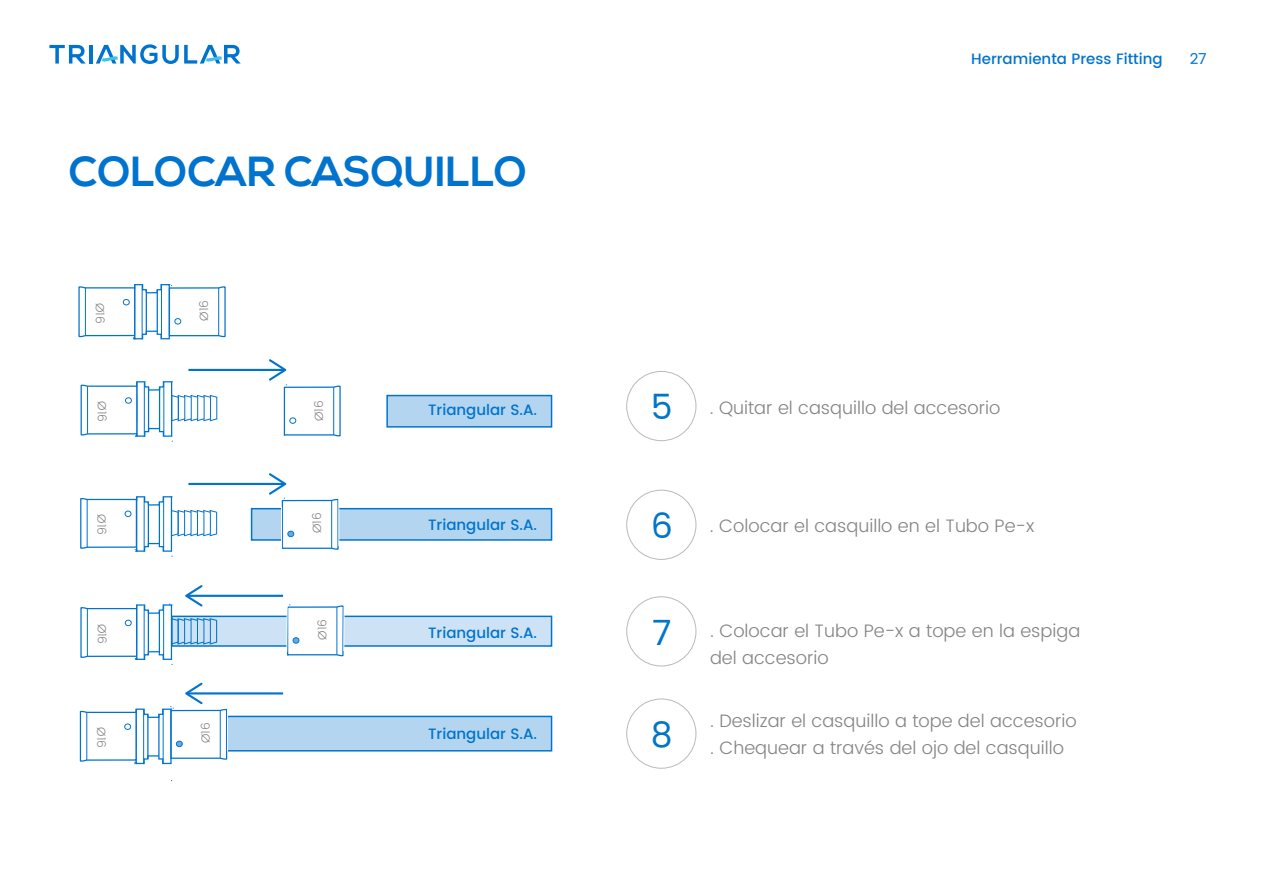
<style>
.page{position:relative;width:1263px;height:893px;background:#fff}
.page>*{position:absolute;margin:0;border:0;box-sizing:border-box;transform-origin:0 0}
.t1{font:700 42px "Nexa";color:#0073ce}
.t2{font:34.5px "Poppins";color:#0076c8}
.t3{font:300 18px/27px "Poppins";color:#848484}
.t4{font:500 15px "Poppins";color:#0073ce}
.t5{font:15px "Poppins";color:#0073ce}
.t6{font:300 12px "Poppins";color:#848484}
</style>
<div class="page">
<svg style="left:49px;top:45px;width:36px;height:19px"></svg>
<hr style="left:89px;top:45px;width:3px;height:19px;background:#0073ce">
<svg style="left:96px;top:44px;width:144px;height:20px"></svg>
<svg style="left:78px;top:284px;width:148px;height:56px"></svg>
<hr style="left:85px;top:288px;width:1px;height:48px;background:#0073ce">
<div style="left:252px;top:509px;width:299px;height:31px;background:#b3d5f0"></div>
<div style="left:251px;top:508px;width:301px;height:33px;border:1px solid #0073ce"></div>
<div style="left:172px;top:616px;width:379px;height:30px;background:#cde3f5"></div>
<div style="left:171px;top:616px;width:381px;height:31px;border:1px solid #0073ce"></div>
<svg style="left:286px;top:604px;width:58px;height:53px"></svg>
<hr style="left:337px;top:607px;width:1px;height:48px;background:#0073ce">
<div style="left:387px;top:396px;width:164px;height:31px;background:#b3d5f0"></div>
<div style="left:386px;top:395px;width:166px;height:33px;border:1px solid #0073ce"></div>
<hr style="left:287px;top:604px;width:1px;height:48px;background:#fff">
<hr style="left:344px;top:603px;width:1px;height:48px;background:#fff">
<div style="left:173px;top:716px;width:378px;height:35px;background:#b3d5f0"></div>
<div style="left:172px;top:716px;width:380px;height:35px;border:1px solid #0073ce"></div>
<hr style="left:339px;top:498px;width:1px;height:48px;background:#fff">
<svg style="left:80px;top:381px;width:138px;height:61px"></svg>
<svg style="left:80px;top:496px;width:137px;height:61px"></svg>
<hr style="left:87px;top:499px;width:1px;height:48px;background:#0073ce">
<hr style="left:188px;top:369px;width:96px;height:2px;background:#0073ce">
<svg style="left:269px;top:359px;width:72px;height:78px"></svg>
<hr style="left:188px;top:595px;width:95px;height:2px;background:#0073ce">
<svg style="left:80px;top:585px;width:138px;height:80px"></svg>
<hr style="left:188px;top:692px;width:95px;height:2px;background:#0073ce">
<svg style="left:79px;top:683px;width:149px;height:82px"></svg>
<hr style="left:188px;top:483px;width:96px;height:2px;background:#0073ce">
<svg style="left:269px;top:473px;width:70px;height:77px"></svg>
<div style="left:626px;top:371px;width:70px;height:70px;border:1px solid #bababa;border-radius:50%"></div>
<div style="left:626px;top:490px;width:70px;height:70px;border:1px solid #bababa;border-radius:50%"></div>
<div style="left:626px;top:597px;width:70px;height:69px;border:1px solid #bababa;border-radius:50%"></div>
<div style="left:626px;top:699px;width:70px;height:69px;border:1px solid #bababa;border-radius:50%"></div>
<h1 class="t1" style="left:69px;top:147px;width:460px">COLOCAR CASQUILLO</h1>
<p class="t6" style="left:109px;top:303px;width:22px;rotate:90deg">Ø16</p>
<p class="t6" style="left:195px;top:321px;width:22px;rotate:-90deg">Ø16</p>
<p class="t6" style="left:111px;top:401px;width:22px;rotate:90deg">Ø16</p>
<p class="t6" style="left:310px;top:421px;width:22px;rotate:-90deg">Ø16</p>
<p class="t4" style="left:428px;top:399px;width:110px">Triangular S.A.</p>
<p class="t6" style="left:110px;top:514px;width:22px;rotate:90deg">Ø16</p>
<p class="t6" style="left:308px;top:533px;width:22px;rotate:-90deg">Ø16</p>
<p class="t4" style="left:428px;top:514px;width:110px">Triangular S.A.</p>
<p class="t6" style="left:111px;top:624px;width:22px;rotate:90deg">Ø16</p>
<p class="t6" style="left:314px;top:640px;width:22px;rotate:-90deg">Ø16</p>
<p class="t4" style="left:428px;top:621px;width:110px">Triangular S.A.</p>
<p class="t6" style="left:110px;top:727px;width:22px;rotate:90deg">Ø16</p>
<p class="t6" style="left:197px;top:743px;width:22px;rotate:-90deg">Ø16</p>
<p class="t4" style="left:428px;top:722px;width:110px">Triangular S.A.</p>
<p class="t4" style="left:971px;top:47px;width:193px">Herramienta Press Fitting</p>
<p class="t5" style="left:1190px;top:48px;width:18px">27</p>
<h2 class="t2" style="left:651px;top:382px;width:23px">5</h2>
<h2 class="t2" style="left:651px;top:501px;width:24px">6</h2>
<h2 class="t2" style="left:652px;top:607px;width:21px">7</h2>
<h2 class="t2" style="left:651px;top:710px;width:23px">8</h2>
<p class="t3" style="left:710px;top:395px;width:292px">. Quitar el casquillo del accesorio</p>
<p class="t3" style="left:710px;top:513px;width:326px">. Colocar el casquillo en el Tubo Pe-x</p>
<p class="t3" style="left:710px;top:618px;width:372px">. Colocar el Tubo Pe-x a tope en la espiga del accesorio</p>
<p class="t3" style="left:710px;top:708px;width:368px">. Deslizar el casquillo a tope del accesorio . Chequear a través del ojo del casquillo</p>
</div>
